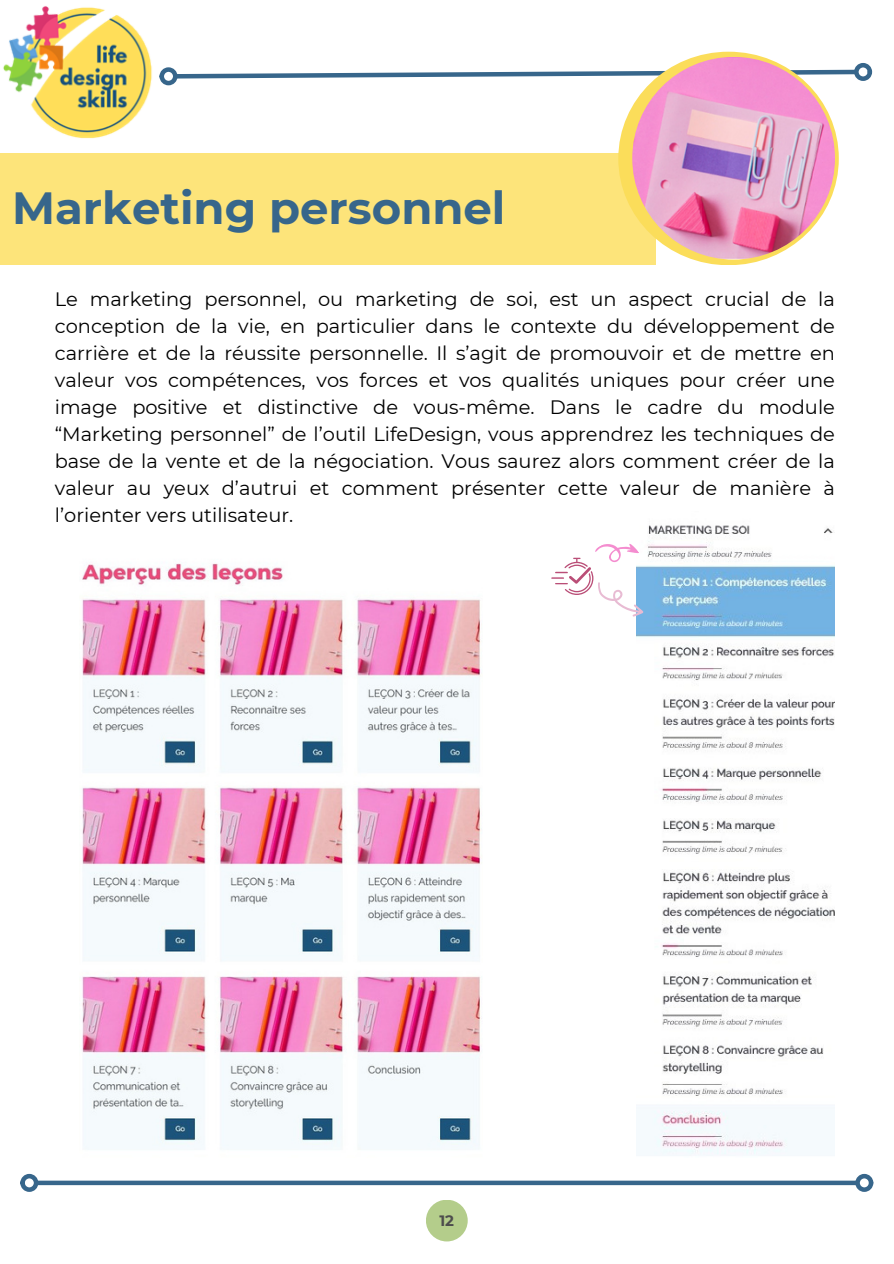
<style>
.page{position:relative;width:894px;height:1264px;background:#fff}
.page>*{position:absolute;margin:0;border:0;box-sizing:border-box;transform-origin:0 0}
.t1{font:700 45px "Montserrat";color:#37668b}
.t2{font:19.35px/27px "Montserrat";color:#000;text-align:justify}
.t3{font:700 15px "Montserrat";color:#000}
</style>
<div class="page">
<div style="left:0;top:154px;width:655px;height:111px;background:#fde47a"></div>
<img style="left:3px;top:6px;width:149px;height:133px">
<svg style="left:173px;top:67px;width:686px;height:14px"></svg>
<div style="left:159px;top:67px;width:18px;height:18px;border:4px solid #37668b;border-radius:50%"></div>
<div style="left:853px;top:63px;width:18px;height:18px;border:4px solid #37668b;border-radius:50%"></div>
<div style="left:426px;top:1199px;width:41px;height:42px;background:#b4cd8b;border-radius:50%"></div>
<div style="left:37px;top:1180px;width:819px;height:5px;background:#37668b"></div>
<div style="left:20px;top:1173px;width:18px;height:18px;border:4px solid #37668b;border-radius:50%"></div>
<div style="left:855px;top:1173px;width:18px;height:18px;border:4px solid #37668b;border-radius:50%"></div>
<div style="left:618px;top:52px;width:220px;height:213px;background:#fbdd5a;border-radius:50%"></div>
<img style="left:632px;top:57px;width:202px;height:202px;border-radius:50%">
<img style="left:636px;top:525px;width:198px;height:630px">
<img style="left:82px;top:563px;width:400px;height:587px">
<svg style="left:551px;top:530px;width:92px;height:86px"></svg>
<h1 class="t1" style="left:12px;top:180px;width:495px">Marketing personnel</h1>
<p class="t2" style="left:55px;top:286px;width:781px">Le marketing personnel, ou marketing de soi, est un aspect crucial de la conception de la vie, en particulier dans le contexte du développement de carrière et de la réussite personnelle. Il s’agit de promouvoir et de mettre en valeur vos compétences, vos forces et vos qualités uniques pour créer une image positive et distinctive de vous-même. Dans le cadre du module “Marketing personnel” de l’outil LifeDesign, vous apprendrez les techniques de base de la vente et de la négociation. Vous saurez alors comment créer de la valeur au yeux d’autrui et comment présenter cette valeur de manière à l’orienter vers utilisateur.</p>
<p class="t3" style="left:439px;top:1210px;width:16px">12</p>
</div>
